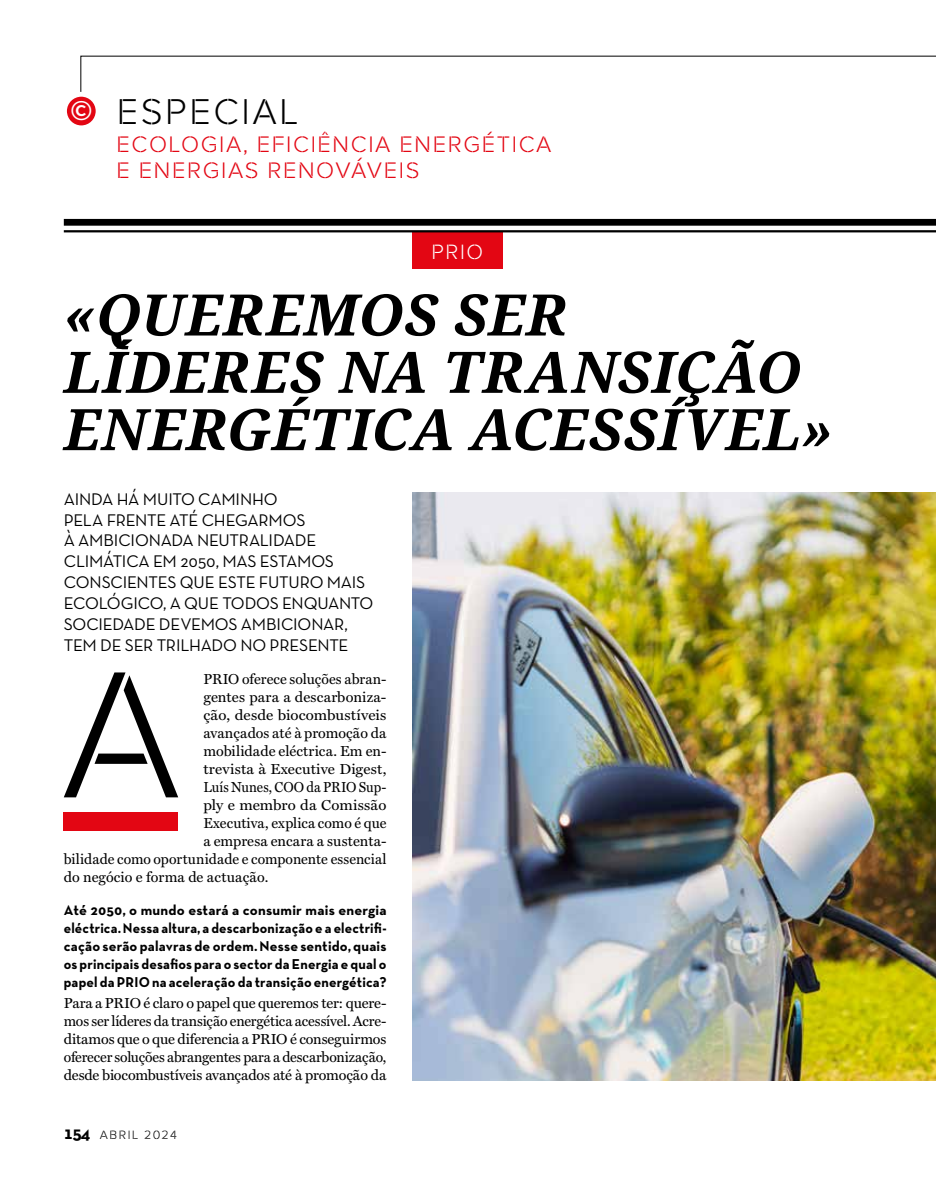
<style>
.page{position:relative;width:936px;height:1191px;background:#fff}
.page>*{position:absolute;margin:0;border:0;box-sizing:border-box;transform-origin:0 0}
.t1{font:187.2px "Rafale BG";color:#000}
.t2{font:italic 700 57.3px/57.3px "Droid Serif";letter-spacing:.025em;color:#000}
.t3{font:37.2px "Rafale BG";letter-spacing:.07em;color:#000}
.t4{font:37.2px "Neutra Text TF";color:#fff}
.t5{font:23.25px/25px "Rafale BG";letter-spacing:.07em;color:#e30613}
.t6{font:21.45px "Rafale BG";color:#fff}
.t7{font:17.1px/21px "Neutra Text TF";letter-spacing:-.015em;color:#000}
.t8{font:14.55px/18px "Miller Text";letter-spacing:.005em;color:#000;text-align:justify}
.t9{font:700 14.55px/18px "Neutra Text TF";letter-spacing:.01em;color:#000;text-align:justify}
.t10{font:14.55px "Miller Text";letter-spacing:.005em;color:#000;scale:1.05 1}
.t11{font:14.55px "Miller Text";letter-spacing:.005em;color:#000;scale:.91 1}
.t12{font:12.6px "Rafale BG";letter-spacing:.12em;color:#000}
.s1{font-family:"Neutra Text TF";font-weight:700;font-size:18.15px}
</style>
<div class="page">
<div style="left:65px;top:95px;width:32px;height:32px;background:#e30613;border-radius:50%"></div>
<div style="left:64px;top:94px;width:35px;height:35px;border:3px solid #fff;border-radius:50%"></div>
<svg style="left:80px;top:55px;width:855px;height:37px"></svg>
<img style="left:412px;top:492px;width:523px;height:588px">
<div style="left:412px;top:232px;width:90px;height:37px;background:#e30613"></div>
<hr style="left:64px;top:230px;width:871px;height:2px;background:#000">
<div style="left:64px;top:219px;width:871px;height:7px;background:#000"></div>
<div style="left:64px;top:812px;width:114px;height:19px;background:#e30613"></div>
<h3 class="t4" style="left:70px;top:85px;width:24px">©</h3>
<h3 class="t3" style="left:117px;top:91px;width:183px">ESPECIAL</h3>
<h3 class="t5" style="left:117px;top:133px;width:436px">ECOLOGIA, EFICIÊNCIA ENERGÉTICA<br>E ENERGIAS RENOVÁVEIS</h3>
<h3 class="t6" style="left:431px;top:240px;width:53px">PRIO</h3>
<h2 class="t2" style="left:64px;top:284px;width:770px">«QUEREMOS SER<br>LÍDERES NA TRANSIÇÃO<br>ENERGÉTICA ACESSÍVEL»</h2>
<p class="t7" style="left:64px;top:488px;width:311px">AINDA HÁ MUITO CAMINHO<br>PELA FRENTE ATÉ CHEGARMOS<br>À AMBICIONADA NEUTRALIDADE<br>CLIMÁTICA EM 2050, MAS ESTAMOS<br>CONSCIENTES QUE ESTE FUTURO MAIS<br>ECOLÓGICO, A QUE TODOS ENQUANTO<br>SOCIEDADE DEVEMOS AMBICIONAR,<br>TEM DE SER TRILHADO NO PRESENTE</p>
<h1 class="t1" style="left:61px;top:631px;width:121px">A</h1>
<p class="t8" style="left:203px;top:670px;width:185px">PRIO oferece soluções abran-</p>
<p class="t8" style="left:203px;top:688px;width:185px">gentes para a descarboniza-</p>
<p class="t10" style="left:203px;top:706px;width:176px">ção, desde biocombustíveis</p>
<p class="t8" style="left:203px;top:724px;width:185px">avançados até à promoção da</p>
<p class="t8" style="left:203px;top:742px;width:185px">mobilidade eléctrica. Em en-</p>
<p class="t8" style="left:203px;top:760px;width:185px">trevista à Executive Digest,</p>
<p class="t11" style="left:203px;top:778px;width:203px">Luís Nunes, COO da PRIO Sup-</p>
<p class="t10" style="left:203px;top:796px;width:176px">ply e membro da Comissão</p>
<p class="t8" style="left:203px;top:814px;width:185px">Executiva, explica como é que</p>
<p class="t8" style="left:203px;top:832px;width:185px">a empresa encara a sustenta-</p>
<p class="t8" style="left:64px;top:850px;width:324px">bilidade como oportunidade e componente essencial</p>
<p class="t8" style="left:64px;top:868px;width:206px">do negócio e forma de actuação.</p>
<p class="t9" style="left:64px;top:901px;width:324px">Até 2050, o mundo estará a consumir mais energia eléctrica. Nessa altura, a descarbonização e a electrifi&shy;cação serão palavras de ordem. Nesse sentido, quais os principais desafios para o sector da Energia e qual o papel da PRIO na aceleração da transição energética?</p>
<p class="t8" style="left:64px;top:994px;width:324px">Para a PRIO é claro o papel que queremos ter: quere&shy;mos ser líderes da transição energética acessível. Acre&shy;ditamos que o que diferencia a PRIO é conseguirmos oferecer soluções abrangentes para a descarbonização, desde biocombustíveis avançados até à promoção da</p>
<p class="t12" style="left:64px;top:1128px;width:115px"><span class="s1">154</span> ABRIL 2024</p>
</div>
